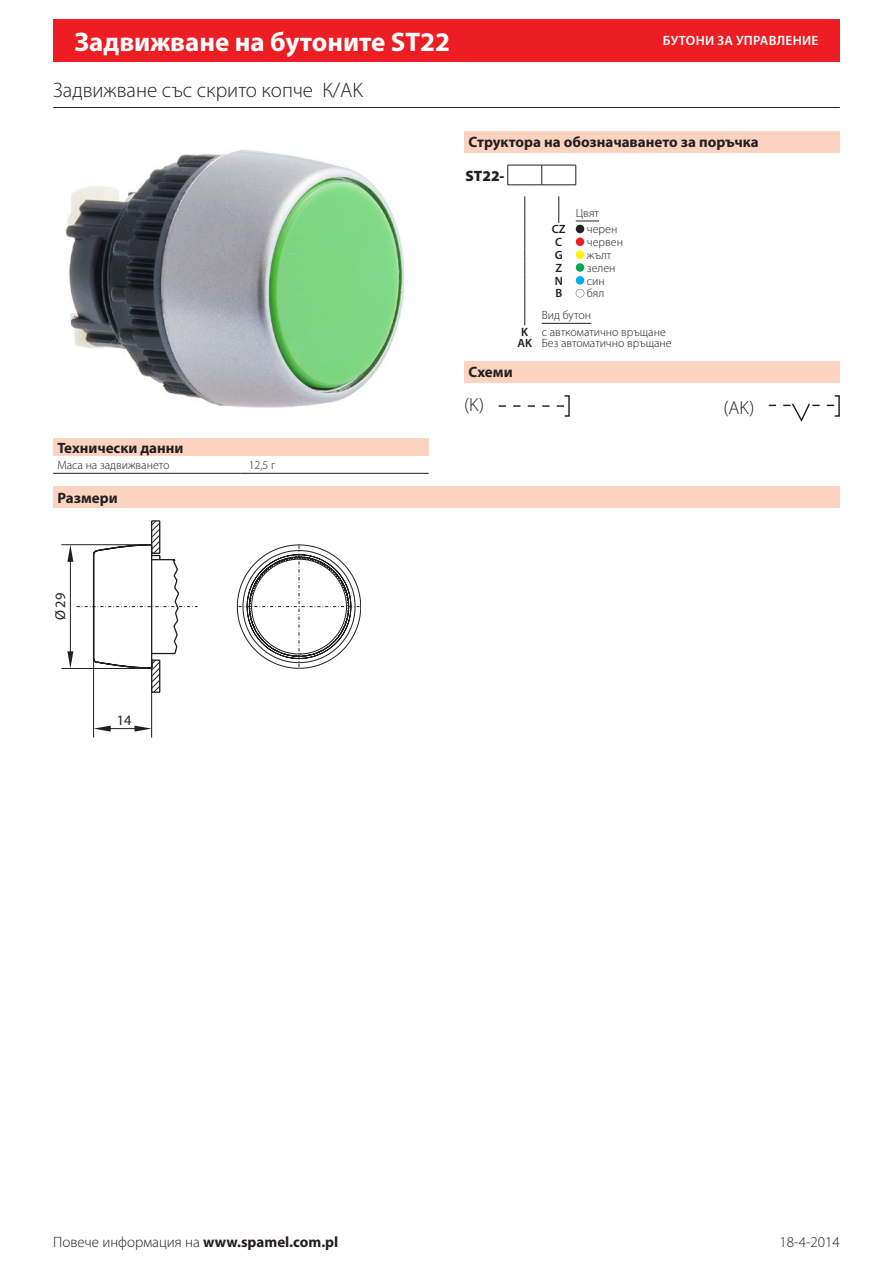
<style>
.page{position:relative;width:893px;height:1263px;background:#fff}
.page>*{position:absolute;margin:0;border:0;box-sizing:border-box;transform-origin:0 0}
.t1{font:700 27px "Myriad Pro";color:#fff}
.t2{font:300 21px "Myriad Pro";color:#231f20}
.Cecha_schemat_napedu{font:300 18.9px "Myriad Pro";color:#231f20}
.Überschrift{font:700 15px "Myriad Pro";color:#231f20}
.t3{font:300 15px "Myriad Pro";color:#231f20}
.TS_Bestellschlüssel{font:900 15px "Myriad Pro";color:#231f20}
.Cecha_Wymiary{font:14.25px "Myriad Pro";color:#231f20}
.t4{font:600 13.5px "Myriad Pro";letter-spacing:.02em;color:#fff}
.TS_links{font:300 12px "Myriad Pro";color:#231f20}
.Tabellenkörper{font:300 12px "Myriad Pro";color:#231f20}
.TS_links_unterstrich{font:300 12px "Myriad Pro";color:#231f20}
.TS_fett_zentriert{font:600 12px "Myriad Pro";color:#231f20}
.s1{font-weight:700}
</style>
<div class="page">
<div style="left:53px;top:19px;width:787px;height:43px;background:#ed1d24"></div>
<img style="left:65px;top:149px;width:340px;height:259px">
<div style="left:53px;top:439px;width:376px;height:17px;background:#fcd3c1"></div>
<hr style="left:53px;top:473px;width:187px;height:1px;background:#231f20">
<hr style="left:240px;top:473px;width:189px;height:1px;background:#231f20">
<div style="left:464px;top:131px;width:376px;height:21px;background:#fcd3c1"></div>
<svg style="left:507px;top:165px;width:69px;height:21px"></svg>
<svg style="left:558px;top:196px;width:1px;height:27px"></svg>
<svg style="left:524px;top:196px;width:1px;height:129px"></svg>
<svg style="left:576px;top:221px;width:23px;height:1px"></svg>
<div style="left:576px;top:225px;width:8px;height:8px;background:#231f20;border-radius:50%"></div>
<div style="left:576px;top:238px;width:8px;height:8px;background:#ed1d24;border-radius:50%"></div>
<div style="left:576px;top:250px;width:8px;height:9px;background:#fff200;border-radius:50%"></div>
<div style="left:576px;top:263px;width:8px;height:9px;background:#00a651;border-radius:50%"></div>
<div style="left:576px;top:276px;width:8px;height:9px;background:#00aeef;border-radius:50%"></div>
<svg style="left:576px;top:289px;width:8px;height:8px"></svg>
<hr style="left:542px;top:323px;width:49px;height:1px;background:#231f20">
<div style="left:464px;top:361px;width:376px;height:21px;background:#fcd3c1"></div>
<div style="left:564px;top:395px;width:6px;height:22px;border:1px solid #231f20"></div>
<svg style="left:499px;top:405px;width:70px;height:2px"></svg>
<div style="left:834px;top:395px;width:6px;height:22px;border:1px solid #231f20"></div>
<svg style="left:769px;top:402px;width:70px;height:20px"></svg>
<hr style="left:53px;top:107px;width:787px;height:1px;background:#231f20">
<div style="left:53px;top:486px;width:787px;height:21px;background:#fcd3c1"></div>
<hr style="left:61px;top:544px;width:91px;height:1px;background:#231f20">
<hr style="left:61px;top:668px;width:91px;height:1px;background:#231f20">
<hr style="left:151px;top:676px;width:1px;height:61px;background:#231f20">
<hr style="left:93px;top:607px;width:1px;height:130px;background:#231f20">
<hr style="left:107px;top:728px;width:31px;height:1px;background:#231f20">
<svg style="left:94px;top:726px;width:17px;height:6px"></svg>
<svg style="left:134px;top:726px;width:18px;height:6px"></svg>
<svg style="left:67px;top:520px;width:131px;height:173px"></svg>
<svg style="left:237px;top:544px;width:124px;height:125px"></svg>
<h1 class="t1" style="left:74px;top:24px;width:377px">Задвижване на бутоните ST22</h1>
<p class="t2" style="left:53px;top:78px;width:311px">Задвижване със скрито копче К/AK</p>
<p class="Überschrift" style="left:57px;top:438px;width:128px">Технически данни</p>
<p class="Tabellenkörper" style="left:57px;top:458px;width:114px">Маса на задвижването</p>
<p class="Tabellenkörper" style="left:249px;top:458px;width:28px">12,5 г</p>
<p class="Überschrift" style="left:57px;top:488px;width:62px">Размери</p>
<p class="t4" style="left:663px;top:32px;width:157px">БУТОНИ ЗА УПРАВЛЕНИЕ</p>
<p class="Überschrift" style="left:469px;top:132px;width:292px">Структора на обозначаването за поръчка</p>
<p class="TS_Bestellschlüssel" style="left:465px;top:165px;width:41px">ST22-</p>
<p class="TS_links_unterstrich" style="left:576px;top:206px;width:25px">Цвят</p>
<p class="TS_fett_zentriert" style="left:552px;top:222px;width:15px">CZ</p>
<p class="TS_links" style="left:587px;top:223px;width:32px">черен</p>
<p class="TS_fett_zentriert" style="left:555px;top:234px;width:9px">C</p>
<p class="TS_links" style="left:587px;top:235px;width:38px">червен</p>
<p class="TS_fett_zentriert" style="left:555px;top:247px;width:9px">G</p>
<p class="TS_links" style="left:587px;top:248px;width:26px">жълт</p>
<p class="TS_fett_zentriert" style="left:555px;top:260px;width:8px">Z</p>
<p class="TS_links" style="left:587px;top:261px;width:30px">зелен</p>
<p class="TS_fett_zentriert" style="left:555px;top:273px;width:10px">N</p>
<p class="TS_links" style="left:587px;top:274px;width:19px">син</p>
<p class="TS_fett_zentriert" style="left:555px;top:286px;width:8px">B</p>
<p class="TS_links" style="left:587px;top:287px;width:19px">бял</p>
<p class="TS_links_unterstrich" style="left:542px;top:309px;width:51px">Вид бутон</p>
<p class="TS_fett_zentriert" style="left:521px;top:324px;width:8px">K</p>
<p class="TS_links" style="left:542px;top:325px;width:126px">с авткоматично връщане</p>
<p class="TS_fett_zentriert" style="left:517px;top:335px;width:16px">AK</p>
<p class="TS_links" style="left:542px;top:336px;width:131px">Без автоматично връщане</p>
<p class="Überschrift" style="left:469px;top:363px;width:46px">Схеми</p>
<p class="Cecha_schemat_napedu" style="left:464px;top:395px;width:22px">(K)</p>
<p class="Cecha_schemat_napedu" style="left:723px;top:398px;width:32px">(AK)</p>
<p class="Cecha_Wymiary" style="left:52px;top:620px;width:29px;rotate:-90deg">Ø29</p>
<p class="Cecha_Wymiary" style="left:117px;top:711px;width:16px">14</p>
<p class="t3" style="left:53px;top:1234px;width:287px">Повече информация на <span class="s1">www.spamel.com.pl</span></p>
<p class="t3" style="left:780px;top:1234px;width:62px">18-4-2014</p>
</div>
